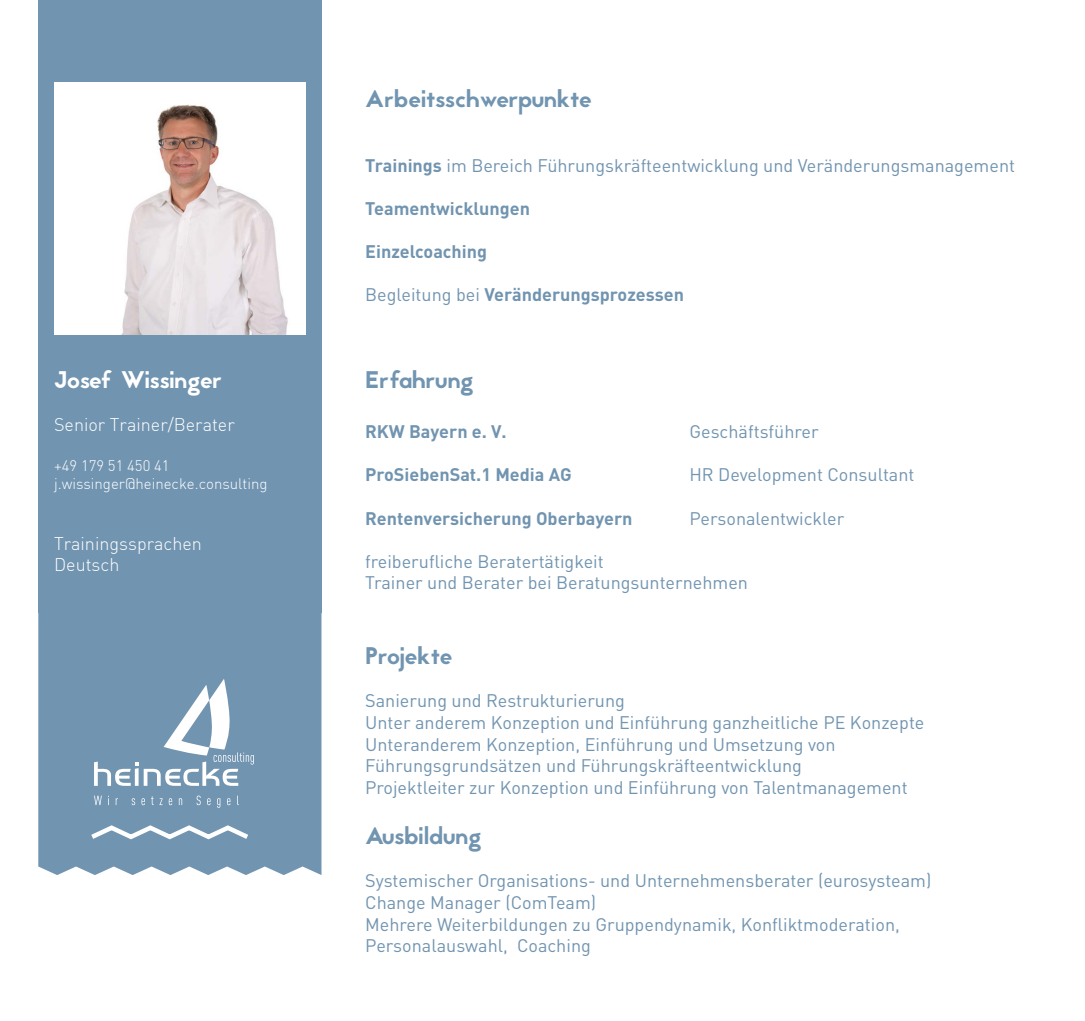
<style>
.page{position:relative;width:1085px;height:1021px;background:#fff}
.page>*{position:absolute;margin:0;border:0;box-sizing:border-box;transform-origin:0 0}
.t1{font:24px "Jaapokki";color:#7194b0}
.t2{font:24px "Jaapokki";color:#fff}
.t3{font:18px/21.6px "DIN Pro";color:#7194b0}
.t4{font:700 18px "DIN Pro";color:#7194b0}
.t5{font:300 18px/21.6px "DIN";color:#fff}
.t6{font:300 15px/18px "DIN";color:#fff}
.s1{font-weight:700}
.s2{font-weight:400}
</style>
<div class="page">
<div style="left:38px;top:0;width:283px;height:612px;background:#7194b0"></div>
<div style="left:38px;top:612px;width:283px;height:263px;background:#7194b0"></div>
<svg style="left:94px;top:761px;width:44px;height:24px"></svg>
<svg style="left:144px;top:678px;width:110px;height:107px"></svg>
<svg style="left:94px;top:795px;width:8px;height:10px"></svg>
<svg style="left:116px;top:798px;width:2px;height:7px"></svg>
<svg style="left:132px;top:798px;width:3px;height:7px"></svg>
<svg style="left:141px;top:798px;width:4px;height:7px"></svg>
<svg style="left:151px;top:796px;width:12px;height:9px"></svg>
<svg style="left:169px;top:798px;width:3px;height:7px"></svg>
<svg style="left:179px;top:798px;width:3px;height:7px"></svg>
<svg style="left:196px;top:795px;width:5px;height:10px"></svg>
<svg style="left:207px;top:798px;width:3px;height:7px"></svg>
<svg style="left:217px;top:798px;width:3px;height:9px"></svg>
<svg style="left:227px;top:798px;width:3px;height:7px"></svg>
<svg style="left:237px;top:795px;width:2px;height:10px"></svg>
<svg style="left:86px;top:822px;width:167px;height:20px"></svg>
<img style="left:54px;top:83px;width:252px;height:251px">
<h1 class="t2" style="left:54px;top:363px;width:170px">Josef Wissinger</h1>
<p class="t5" style="left:54px;top:413px;width:182px">Senior Trainer/Berater</p>
<p class="t6" style="left:54px;top:456px;width:215px">+49 179 51 450 41 j.wissinger@heinecke.consulting</p>
<p class="t5" style="left:54px;top:532px;width:149px">Trainingssprachen<br>Deutsch</p>
<h1 class="t1" style="left:365px;top:82px;width:228px">Arbeitsschwerpunkte</h1>
<p class="t3" style="left:365px;top:154px;width:651px"><span class="s1">Trainings</span> im Bereich Führungskräfteentwicklung und Veränderungsmanagement</p>
<p class="t4" style="left:365px;top:196px;width:166px">Teamentwicklungen</p>
<p class="t4" style="left:365px;top:239px;width:123px">Einzelcoaching</p>
<p class="t4" style="left:365px;top:283px;width:320px"><span class="s2">Begleitung bei</span> Veränderungsprozessen</p>
<h1 class="t1" style="left:365px;top:363px;width:110px">Erfahrung</h1>
<p class="t4" style="left:365px;top:419px;width:143px">RKW Bayern e. V.</p>
<p class="t3" style="left:689px;top:420px;width:131px">Geschäftsführer</p>
<p class="t4" style="left:365px;top:462px;width:208px">ProSiebenSat.1 Media AG</p>
<p class="t3" style="left:689px;top:463px;width:226px">HR Development Consultant</p>
<p class="t4" style="left:365px;top:506px;width:269px">Rentenversicherung Oberbayern</p>
<p class="t3" style="left:689px;top:506px;width:156px">Personalentwickler</p>
<p class="t3" style="left:365px;top:550px;width:384px">freiberufliche Beratertätigkeit<br>Trainer und Berater bei Beratungsunternehmen</p>
<h1 class="t1" style="left:365px;top:639px;width:89px">Projekte</h1>
<p class="t3" style="left:365px;top:689px;width:560px">Sanierung und Restrukturierung<br>Unter anderem Konzeption und Einführung ganzheitliche PE Konzepte Unteranderem Konzeption, Einführung und Umsetzung von Führungsgrundsätzen und Führungskräfteentwicklung<br>Projektleiter zur Konzeption und Einführung von Talentmanagement</p>
<h1 class="t1" style="left:365px;top:819px;width:118px">Ausbildung</h1>
<p class="t3" style="left:365px;top:869px;width:567px">Systemischer Organisations- und Unternehmensberater (eurosysteam)<br>Change Manager (ComTeam)<br>Mehrere Weiterbildungen zu Gruppendynamik, Konfliktmoderation, Personalauswahl, Coaching</p>
</div>
